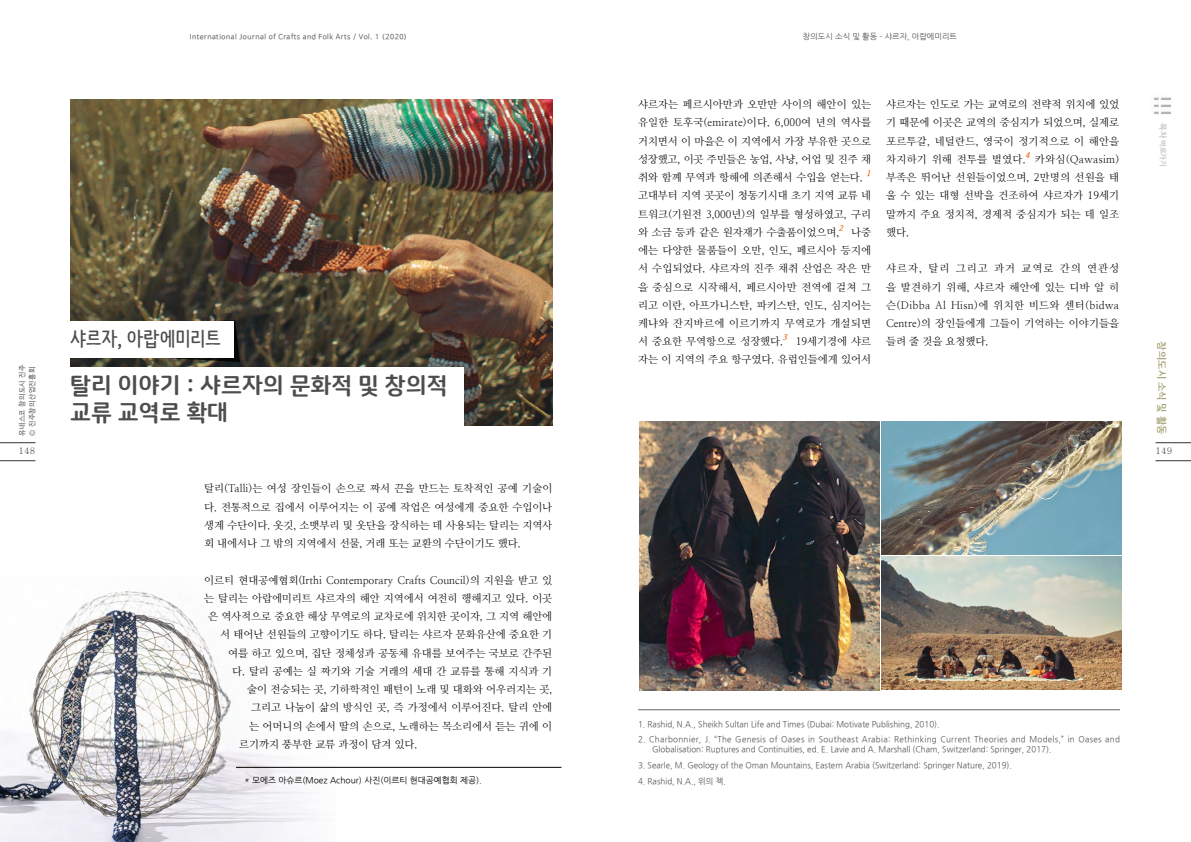
<style>
.page{position:relative;width:1191px;height:842px;background:#fff}
.page>*{position:absolute;margin:0;border:0;box-sizing:border-box;transform-origin:0 0}
.t1{font:23px/27px "Nanum Square Round EB";color:#4d4d4d}
.t2{font:700 20px "Nanum Barunpen";color:#4d4d4d}
.본문{font:10.5px/18.2px "Nanum Myeongjo";color:#000;text-align:justify}
.오른쪽_페이지번호_위_세로_카테고리{font:700 10px "Nanum Gothic";color:#a5a374}
.t3{font:500 9px "Adobe Myungjo Std";color:#333}
.각주{font:8.5px/10px "Nanum Gothic";letter-spacing:.035em;color:#565759;scale:.95 1}
.각주-2{font:8.5px "Nanum Gothic";color:#565759;scale:.95 1}
.본문_-_footer_참고글{font:8.5px "Nanum Gothic";color:#000}
.본문-오른쪽페이지_위_카테고리{font:8px "Nanum Gothic";color:#565759}
.본문-2{font:italic 800 8px "Nanum Myeongjo";color:#ec6715}
.t4{font:7px/10px "Nanum Barun Gothic";letter-spacing:.075em;color:#565759}
.t5{font:700 7px "Nanum Gothic OTF Eco";color:#ababac}
.s1{font-size:8px}
</style>
<div class="page">
<img style="left:0;top:591px;width:335px;height:251px">
<hr style="left:0;top:460px;width:35px;height:1px;background:#333">
<hr style="left:0;top:442px;width:35px;height:1px;background:#333">
<hr style="left:1155px;top:460px;width:36px;height:1px;background:#333">
<hr style="left:1155px;top:442px;width:36px;height:1px;background:#333">
<img style="left:1153px;top:97px;width:17px;height:17px">
<hr style="left:638px;top:710px;width:482px;height:1px;background:#666">
<img style="left:640px;top:421px;width:239px;height:269px">
<img style="left:881px;top:556px;width:240px;height:134px">
<img style="left:881px;top:421px;width:240px;height:133px">
<hr style="left:236px;top:767px;width:325px;height:1px;background:#000">
<img style="left:71px;top:99px;width:482px;height:326px">
<div style="left:70px;top:367px;width:393px;height:66px;background:#fff"></div>
<svg style="left:70px;top:320px;width:170px;height:42px"></svg>
<div style="left:70px;top:321px;width:164px;height:36px;background:#fff"></div>
<p class="t4" style="left:190px;top:32px;width:219px">International Journal of Crafts and Folk Arts / Vol. 1 (2020)</p>
<p class="t4" style="left:17px;top:436px;width:73px;rotate:-90deg">유네스코 창의도시 진주 © 진주창의산업진흥회</p>
<p class="t2" style="left:70px;top:326px;width:152px">샤르자, 아랍에미리트</p>
<p class="t1" style="left:70px;top:372px;width:379px">탈리 이야기 : 샤르자의 문화적 및 창의적 교류 교역로 확대</p>
<p class="본문-오른쪽페이지_위_카테고리" style="left:803px;top:33px;width:156px">창의도시 소식 및 활동 - 샤르자, 아랍에미리트</p>
<p class="본문" style="left:638px;top:95px;width:235px">샤르자는 페르시아만과 오만만 사이의 해안이 있는 유일한 토후국(emirate)이다. 6,000여 년의 역사를 거치면서 이 마을은 이 지역에서 가장 부유한 곳으로 성장했고, 이곳 주민들은 농업, 사냥, 어업 및 진주 채 취와 함께 무역과 항해에 의존해서 수입을 얻는다.</p>
<p class="본문-2" style="left:866px;top:169px;width:8px">1</p>
<p class="본문" style="left:638px;top:186px;width:234px">고대부터 지역 곳곳이 청동기시대 초기 지역 교류 네 트워크(기원전 3,000년)의 일부를 형성하였고, 구리 와 소금 등과 같은 원자재가 수출품이었으며,</p>
<p class="본문-2" style="left:838px;top:223px;width:8px">2</p>
<p class="본문" style="left:638px;top:223px;width:235px;text-indent:213px">나중 에는 다양한 물품들이 오만, 인도, 페르시아 등지에 서 수입되었다. 샤르자의 진주 채취 산업은 작은 만 을 중심으로 시작해서, 페르시아만 전역에 걸쳐 그 리고 이란, 아프가니스탄, 파키스탄, 인도, 심지어는 케냐와 잔지바르에 이르기까지 무역로가 개설되면 서 중요한 무역항으로 성장했다.</p>
<p class="본문-2" style="left:782px;top:333px;width:8px">3</p>
<p class="본문" style="left:638px;top:332px;width:234px;text-align:right">19세기경에 샤르<br>자는 이 지역의 주요 항구였다. 유럽인들에게 있어서</p>
<p class="본문" style="left:886px;top:95px;width:234px">샤르자는 인도로 가는 교역로의 전략적 위치에 있었 기 때문에 이곳은 교역의 중심지가 되었으며, 실제로 포르투갈, 네덜란드, 영국이 정기적으로 이 해안을 차지하기 위해 전투를 벌였다.</p>
<p class="본문-2" style="left:1025px;top:150px;width:8px">4</p>
<p class="본문" style="left:886px;top:150px;width:235px;text-indent:149px">카와심(Qawasim) 부족은 뛰어난 선원들이었으며, 2만명의 선원을 태 울 수 있는 대형 선박을 건조하여 샤르자가 19세기 말까지 주요 정치적, 경제적 중심지가 되는 데 일조 했다.</p>
<p class="본문" style="left:886px;top:260px;width:234px">샤르자, 탈리 그리고 과거 교역로 간의 연관성 을 발견하기 위해, 샤르자 해안에 있는 디바 알 히 슨(Dibba Al Hisn)에 위치한 비드와 센터(bidwa Centre)의 장인들에게 그들이 기억하는 이야기들을 들려 줄 것을 요청했다.</p>
<p class="t5" style="left:1166px;top:123px;width:45px;rotate:90deg"><span class="s1">목차</span> 바로가기</p>
<p class="오른쪽_페이지번호_위_세로_카테고리" style="left:1166px;top:341px;width:94px;rotate:90deg">창의도시 소식 및 활동</p>
<p class="t3" style="left:19px;top:446px;width:18px">148</p>
<p class="t3" style="left:1155px;top:446px;width:18px">149</p>
<p class="본문" style="left:204px;top:479px;width:350px">탈리(Talli)는 여성 장인들이 손으로 짜서 끈을 만드는 토착적인 공예 기술이 다. 전통적으로 집에서 이루어지는 이 공예 작업은 여성에게 중요한 수입이나 생계 수단이다. 옷깃, 소맷부리 및 옷단을 장식하는 데 사용되는 탈리는 지역사 회 내에서나 그 밖의 지역에서 선물, 거래 또는 교환의 수단이기도 했다.</p>
<p class="본문" style="left:204px;top:571px;width:349px">이르티 현대공예협회(Irthi Contemporary Crafts Council)의 지원을 받고 있</p>
<p class="본문" style="left:204px;top:589px;width:349px">는 탈리는 아랍에미리트 샤르자의 해안 지역에서 여전히 행해지고 있다. 이곳</p>
<p class="본문" style="left:208px;top:607px;width:345px">은 역사적으로 중요한 해상 무역로의 교차로에 위치한 곳이자, 그 지역 해안에</p>
<p class="본문" style="left:220px;top:625px;width:333px">서 태어난 선원들의 고향이기도 하다. 탈리는 샤르자 문화유산에 중요한 기</p>
<p class="본문" style="left:228px;top:644px;width:325px">여를 하고 있으며, 집단 정체성과 공동체 유대를 보여주는 국보로 간주된</p>
<p class="본문" style="left:232px;top:662px;width:321px">다. 탈리 공예는 실 짜기와 기술 거래의 세대 간 교류를 통해 지식과 기</p>
<p class="본문" style="left:247px;top:680px;width:306px">술이 전승되는 곳, 기하학적인 패턴이 노래 및 대화와 어우러지는 곳,</p>
<p class="본문" style="left:251px;top:698px;width:302px">그리고 나눔이 삶의 방식인 곳, 즉 가정에서 이루어진다. 탈리 안에</p>
<p class="본문" style="left:249px;top:717px;width:304px">는 어머니의 손에서 딸의 손으로, 노래하는 목소리에서 듣는 귀에 이</p>
<p class="본문" style="left:239px;top:735px;width:180px">르기까지 풍부한 교류 과정이 담겨 있다.</p>
<p class="본문_-_footer_참고글" style="left:244px;top:776px;width:239px">* 모에즈 아슈르(Moez Achour) 사진(이르티 현대공예협회 제공).</p>
<p class="각주-2" style="left:638px;top:720px;width:319px">1. Rashid, N.A., Sheikh Sultan Life and Times (Dubai: Motivate Publishing, 2010).</p>
<p class="각주" style="left:652px;top:735px;width:494px;text-indent:-14px">2. Charbonnier, J. “The Genesis of Oases in Southeast Arabia: Rethinking Current Theories and Models,” in Oases and<br>Globalisation: Ruptures and Continuities, ed. E. Lavie and A. Marshall (Cham, Switzerland: Springer, 2017).</p>
<p class="각주-2" style="left:638px;top:761px;width:395px">3. Searle, M. Geology of the Oman Mountains, Eastern Arabia (Switzerland: Springer Nature, 2019).</p>
<p class="각주-2" style="left:638px;top:777px;width:94px">4. Rashid, N.A., 위의 책.</p>
</div>
